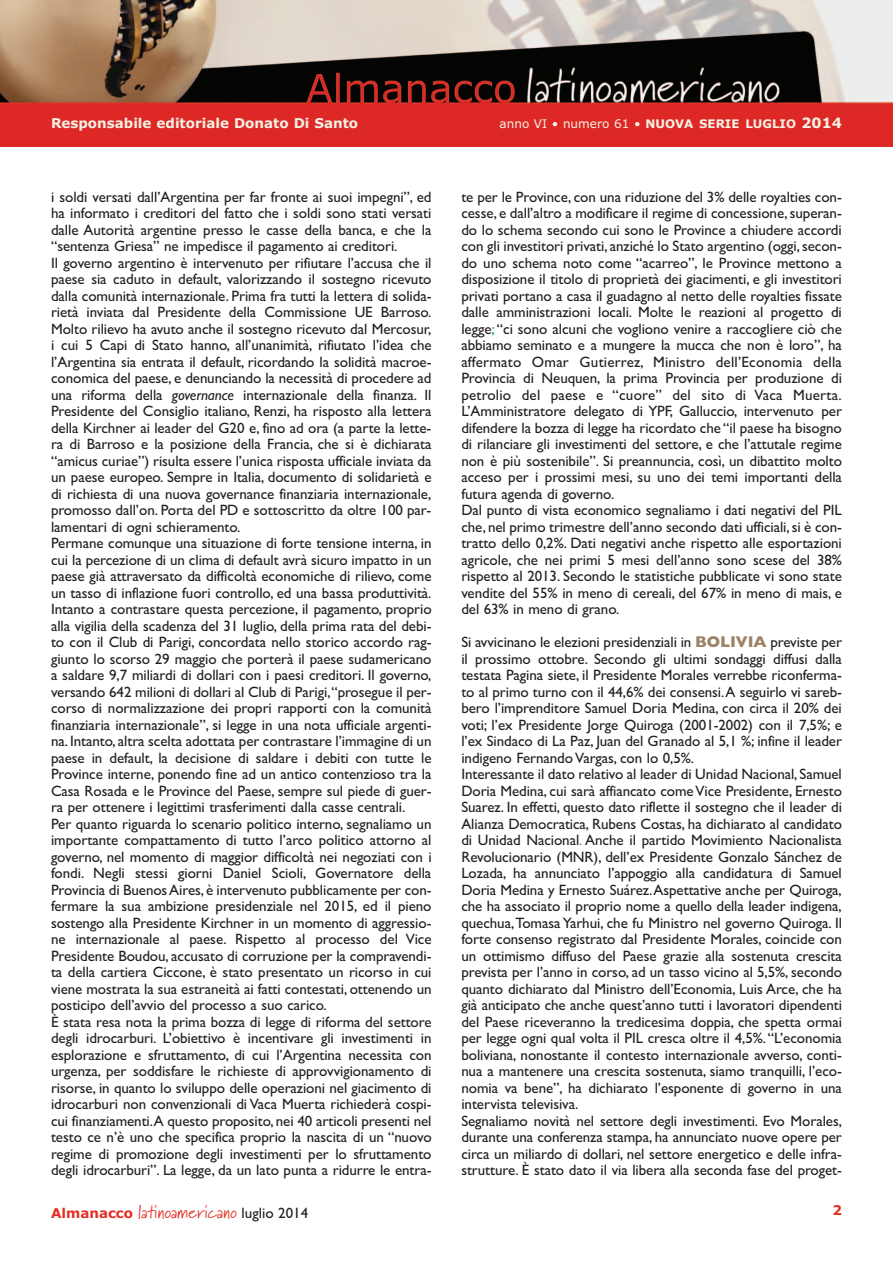
<style>
.page{position:relative;width:893px;height:1263px;background:#fff}
.page>*{position:absolute;margin:0;border:0;box-sizing:border-box;transform-origin:0 0}
.t1{font:18px "Marydale";letter-spacing:.01em;color:#e42f25}
.t2{font:15px/16.5px "Gill Sans";letter-spacing:-.005em;color:#231f20}
.t3{font:700 13.5px "Verdana";color:#f4f2e4}
.t4{font:700 13.5px "Verdana";color:#e42f25}
.t5{font:12px "Verdana";color:#f4f2e4}
.s1{font-weight:700;font-size:11.85px}
.s2{font-weight:700;font-size:14.25px}
.s3{font-style:italic}
.s4{color:#00a965}
.s5{font-weight:700;font-size:15.75px;color:#9c8366}
.s6{color:#30b24a}
.s7{font-family:"Verdana";font-weight:700;font-size:13.5px}
.s8{font-family:"Gill Sans";font-size:15px;color:#231f20}
</style>
<div class="page">
<img style="left:0;top:0;width:893px;height:105px">
<div style="left:0;top:105px;width:893px;height:42px;background:#de2826"></div>
<p class="t3" style="left:51px;top:115px;width:309px">Responsabile editoriale Donato Di Santo</p>
<p class="t5" style="left:500px;top:117px;width:344px">anno VI • numero 61 • <span class="s1">NUOVA SERIE LUGLIO</span> <span class="s2">2014</span></p>
<p class="t2" style="left:51px;top:188px;width:382px">i soldi versati dall’Argentina per far fronte ai suoi impegni”, ed ha informato i creditori del fatto che i soldi sono stati versati dalle Autorità argentine presso le casse della banca, e che la “sentenza Griesa” ne impedisce il pagamento ai creditori.<br>Il governo argentino è intervenuto per rifiutare l’accusa che il paese sia caduto in default, valorizzando il sostegno ricevuto dalla comunità internazionale. Prima fra tutti la lettera di solida&shy;rietà inviata dal Presidente della Commissione UE Barroso.<br>Molto rilievo ha avuto anche il sostegno ricevuto dal Mercosur, i cui 5 Capi di Stato hanno, all’unanimità, rifiutato l’idea che l’Argentina sia entrata il default, ricordando la solidità macroe&shy;conomica del paese, e denunciando la necessità di procedere ad una riforma della <span class="s3">governance</span> internazionale della finanza. Il Presidente del Consiglio italiano, Renzi, ha risposto alla lettera della Kirchner ai leader del G20 e, fino ad ora (a parte la lette&shy;ra di Barroso e la posizione della Francia, che si è dichiarata “amicus curiae”) risulta essere l’unica risposta ufficiale inviata da un paese europeo. Sempre in Italia, documento di solidarietà e di richiesta di una nuova governance finanziaria internazionale, promosso dall’on. Porta del PD e sottoscritto da oltre 100 par&shy;lamentari di ogni schieramento.<br>Permane comunque una situazione di forte tensione interna, in cui la percezione di un clima di default avrà sicuro impatto in un paese già attraversato da difficoltà economiche di rilievo, come un tasso di inflazione fuori controllo, ed una bassa produttività.<br>Intanto a contrastare questa percezione, il pagamento, proprio alla vigilia della scadenza del 31 luglio, della prima rata del debi&shy;to con il Club di Parigi, concordata nello storico accordo rag&shy;giunto lo scorso 29 maggio che porterà il paese sudamericano a saldare 9,7 miliardi di dollari con i paesi creditori. Il governo, versando 642 milioni di dollari al Club di Parigi,“prosegue il per&shy;corso di normalizzazione dei propri rapporti con la comunità finanziaria internazionale”, si legge in una nota ufficiale argenti&shy;na. Intanto, altra scelta adottata per contrastare l’immagine di un paese in default, la decisione di saldare i debiti con tutte le Province interne, ponendo fine ad un antico contenzioso tra la Casa Rosada e le Province del Paese, sempre sul piede di guer&shy;ra per ottenere i legittimi trasferimenti dalla casse centrali.<br>Per quanto riguarda lo scenario politico interno, segnaliamo un importante compattamento di tutto l’arco politico attorno al governo, nel momento di maggior difficoltà nei negoziati con i fondi. Negli stessi giorni Daniel Scioli, Governatore della Provincia di Buenos Aires,è intervenuto pubblicamente per con&shy;fermare la sua ambizione presidenziale nel 2015, ed il pieno sostengo alla Presidente Kirchner in un momento di aggressio&shy;ne internazionale al paese. Rispetto al processo del Vice Presidente Boudou, accusato di corruzione per la compravendi&shy;ta della cartiera Ciccone, è stato presentato un ricorso in cui viene mostrata la sua estraneità ai fatti contestati, ottenendo un posticipo dell’avvio del processo a suo carico.<br>È stata resa nota la prima bozza di legge di riforma del settore degli idrocarburi. L’obiettivo è incentivare gli investimenti in esplorazione e sfruttamento, di cui l’Argentina necessita con urgenza, per soddisfare le richieste di approvvigionamento di risorse, in quanto lo sviluppo delle operazioni nel giacimento di idrocarburi non convenzionali di Vaca Muerta richiederà cospi&shy;cui finanziamenti.A questo proposito, nei 40 articoli presenti nel testo ce n’è uno che specifica proprio la nascita di un “nuovo regime di promozione degli investimenti per lo sfruttamento degli idrocarburi”. La legge, da un lato punta a ridurre le entra-</p>
<p class="t2" style="left:461px;top:188px;width:382px">te per le Province, con una riduzione del 3% delle royalties con&shy;cesse, e dall’altro a modificare il regime di concessione, superan&shy;do lo schema secondo cui sono le Province a chiudere accordi con gli investitori privati, anziché lo Stato argentino (oggi,secon&shy;do uno schema noto come “acarreo”, le Province mettono a disposizione il titolo di proprietà dei giacimenti, e gli investitori privati portano a casa il guadagno al netto delle royalties fissate dalle amministrazioni locali. Molte le reazioni al progetto di legge<span class="s4">;</span> “ci sono alcuni che vogliono venire a raccogliere ciò che abbiamo seminato e a mungere la mucca che non è loro”, ha affermato Omar Gutierrez, Ministro dell’Economia della Provincia di Neuquen, la prima Provincia per produzione di petrolio del paese e “cuore” del sito di Vaca Muerta.<br>L’Amministratore delegato di YPF, Galluccio, intervenuto per difendere la bozza di legge ha ricordato che “il paese ha bisogno di rilanciare gli investimenti del settore, e che l’attutale regime non è più sostenibile”. Si preannuncia, così, un dibattito molto acceso per i prossimi mesi, su uno dei temi importanti della futura agenda di governo.<br>Dal punto di vista economico segnaliamo i dati negativi del PIL che,nel primo trimestre dell’anno secondo dati ufficiali,si è con&shy;tratto dello 0,2%. Dati negativi anche rispetto alle esportazioni agricole, che nei primi 5 mesi dell’anno sono scese del 38% rispetto al 2013. Secondo le statistiche pubblicate vi sono state vendite del 55% in meno di cereali, del 67% in meno di mais, e del 63% in meno di grano.</p>
<p class="t2" style="left:461px;top:634px;width:382px">Si avvicinano le elezioni presidenziali in <span class="s5">BOLIVIA</span> previste per il prossimo ottobre. Secondo gli ultimi sondaggi diffusi dalla testata Pagina siete, il Presidente Morales verrebbe riconferma&shy;to al primo turno con il 44,6% dei consensi.A seguirlo vi sareb&shy;bero l’imprenditore Samuel Doria Medina, con circa il 20% dei voti; l’ex Presidente Jorge Quiroga (2001-2002) con il 7,5%; e l’ex Sindaco di La Paz, Juan del Granado al 5,1 %; infine il leader indigeno Fernando Vargas, con lo 0,5%.<br>Interessante il dato relativo al leader di Unidad Nacional,Samuel Doria Medina, cui sarà affiancato come Vice Presidente, Ernesto Suarez. In effetti, questo dato riflette il sostegno che il leader di Alianza Democratica, Rubens Costas, ha dichiarato al candidato di Unidad Nacional<span class="s6">.</span> Anche il partido Movimiento Nacionalista Revolucionario (MNR), dell’ex Presidente Gonzalo Sánchez de Lozada, ha annunciato l’appoggio alla candidatura di Samuel Doria Medina y Ernesto Suárez.Aspettative anche per Quiroga, che ha associato il proprio nome a quello della leader indigena, quechua,Tomasa Yarhui, che fu Ministro nel governo Quiroga. Il forte consenso registrato dal Presidente Morales, coincide con un ottimismo diffuso del Paese grazie alla sostenuta crescita prevista per l’anno in corso, ad un tasso vicino al 5,5%, secondo quanto dichiarato dal Ministro dell’Economia, Luis Arce, che ha già anticipato che anche quest’anno tutti i lavoratori dipendenti del Paese riceveranno la tredicesima doppia, che spetta ormai per legge ogni qual volta il PIL cresca oltre il 4,5%.“L’economia boliviana, nonostante il contesto internazionale avverso, conti&shy;nua a mantenere una crescita sostenuta, siamo tranquilli, l’eco&shy;nomia va bene”, ha dichiarato l’esponente di governo in una intervista televisiva.<br>Segnaliamo novità nel settore degli investimenti. Evo Morales, durante una conferenza stampa, ha annunciato nuove opere per circa un miliardo di dollari, nel settore energetico e delle infra&shy;strutture. È stato dato il via libera alla seconda fase del proget-</p>
<p class="t1" style="left:51px;top:1201px;width:259px"><span class="s7">Almanacco</span> latinoamericano <span class="s8">luglio 2014</span></p>
<p class="t4" style="left:832px;top:1202px;width:11px">2</p>
</div>
